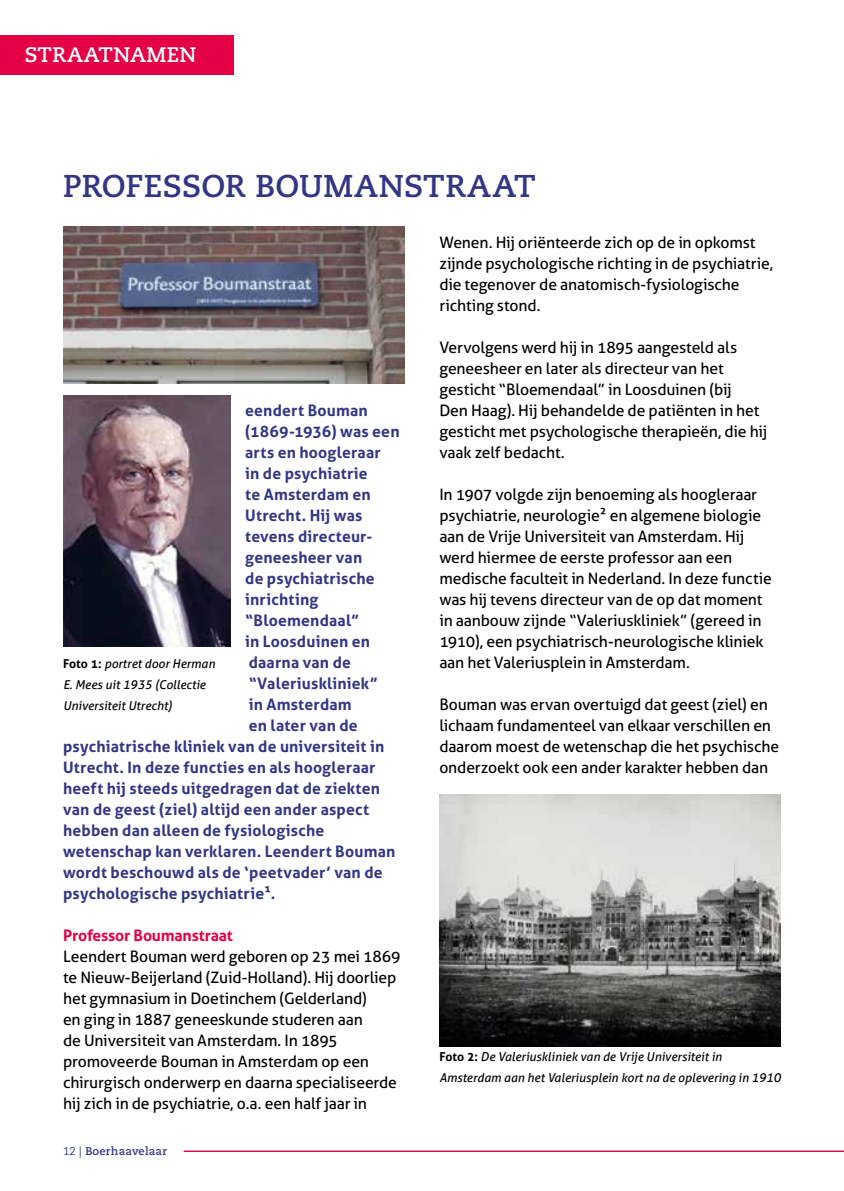
<style>
.page{position:relative;width:844px;height:1191px;background:#fff}
.page>*{position:absolute;margin:0;border:0;box-sizing:border-box;transform-origin:0 0}
.t1{font:700 31.5px "Caecilia LT Std";letter-spacing:.005em;color:#333684}
.t2{font:700 21px "Caecilia LT Std";letter-spacing:.02em;color:#fff}
.t3{font:15.75px/21px "Aller";letter-spacing:-.01em;color:#000}
.t4{font:700 15.75px "Aller";letter-spacing:.01em;color:#333684}
.t5{font:700 15.75px "Aller";letter-spacing:-.01em;color:#e50046}
.t6{font:italic 12.25px/21px "Aller";color:#000}
.t7{font:700 11.2px "Caecilia LT Std";letter-spacing:.02em;color:#333684}
.s1{font-weight:700;font-style:normal}
.s2{font-weight:400}
</style>
<div class="page">
<hr style="left:184px;top:1150px;width:659px;height:2px;background:#e50046">
<div style="left:0;top:35px;width:234px;height:39px;background:#e50046"></div>
<img style="left:63px;top:227px;width:341px;height:156px">
<img style="left:63px;top:395px;width:167px;height:251px">
<img style="left:439px;top:794px;width:341px;height:252px">
<h2 class="t2" style="left:25px;top:42px;width:173px">STRAATNAMEN</h2>
<h1 class="t1" style="left:63px;top:168px;width:474px">PROFESSOR BOUMANSTRAAT</h1>
<p class="t4" style="left:245px;top:400px;width:124px">eendert Bouman</p>
<p class="t4" style="left:245px;top:421px;width:156px">(1869-1936) was een</p>
<p class="t4" style="left:245px;top:442px;width:137px">arts en hoogleraar</p>
<p class="t4" style="left:245px;top:463px;width:124px">in de psychiatrie</p>
<p class="t4" style="left:245px;top:484px;width:127px">te Amsterdam en</p>
<p class="t4" style="left:245px;top:505px;width:119px">Utrecht. Hij was</p>
<p class="t4" style="left:245px;top:526px;width:129px">tevens directeur-</p>
<p class="t4" style="left:245px;top:547px;width:118px">geneesheer van</p>
<p class="t4" style="left:245px;top:568px;width:131px">de psychiatrische</p>
<p class="t4" style="left:245px;top:589px;width:75px">inrichting</p>
<p class="t4" style="left:245px;top:610px;width:115px">“Bloemendaal”</p>
<p class="t4" style="left:245px;top:631px;width:126px">in Loosduinen en</p>
<p class="t4" style="left:249px;top:652px;width:104px">daarna van de</p>
<p class="t4" style="left:249px;top:673px;width:131px">“Valeriuskliniek”</p>
<p class="t4" style="left:249px;top:694px;width:104px">in Amsterdam</p>
<p class="t4" style="left:249px;top:715px;width:110px">en later van de</p>
<p class="t4" style="left:63px;top:736px;width:323px">psychiatrische kliniek van de universiteit in</p>
<p class="t4" style="left:63px;top:757px;width:314px">Utrecht. In deze functies en als hoogleraar</p>
<p class="t4" style="left:63px;top:778px;width:318px">heeft hij steeds uitgedragen dat de ziekten</p>
<p class="t4" style="left:63px;top:799px;width:307px">van de geest (ziel) altijd een ander aspect</p>
<p class="t4" style="left:63px;top:820px;width:263px">hebben dan alleen de fysiologische</p>
<p class="t4" style="left:63px;top:841px;width:334px">wetenschap kan verklaren. Leendert Bouman</p>
<p class="t4" style="left:63px;top:862px;width:321px">wordt beschouwd als de ‘peetvader’ van de</p>
<p class="t4" style="left:63px;top:883px;width:214px">psychologische psychiatrie1.</p>
<p class="t5" style="left:63px;top:925px;width:171px">Professor Boumanstraat</p>
<p class="t3" style="left:63px;top:945px;width:339px">Leendert Bouman werd geboren op 23 mei 1869 te Nieuw-Beijerland (Zuid-Holland). Hij doorliep het gymnasium in Doetinchem (Gelderland)<br>en ging in 1887 geneeskunde studeren aan<br>de Universiteit van Amsterdam. In 1895 promoveerde Bouman in Amsterdam op een chirurgisch onderwerp en daarna specialiseerde hij zich in de psychiatrie, o.a. een half jaar in</p>
<p class="t6" style="left:63px;top:653px;width:153px"><span class="s1">Foto 1:</span> portret door Herman<br>E. Mees uit 1935 (Collectie<br>Universiteit Utrecht)</p>
<p class="t7" style="left:63px;top:1144px;width:106px"><span class="s2">12 |</span> Boerhaavelaar</p>
<p class="t3" style="left:439px;top:231px;width:335px">Wenen. Hij oriënteerde zich op de in opkomst zijnde psychologische richting in de psychiatrie, die tegenover de anatomisch-fysiologische richting stond.</p>
<p class="t3" style="left:439px;top:336px;width:329px">Vervolgens werd hij in 1895 aangesteld als geneesheer en later als directeur van het gesticht “Bloemendaal” in Loosduinen (bij<br>Den Haag). Hij behandelde de patiënten in het gesticht met psychologische therapieën, die hij vaak zelf bedacht.</p>
<p class="t3" style="left:439px;top:483px;width:334px">In 1907 volgde zijn benoeming als hoogleraar psychiatrie, neurologie2 en algemene biologie aan de Vrije Universiteit van Amsterdam. Hij werd hiermee de eerste professor aan een medische faculteit in Nederland. In deze functie was hij tevens directeur van de op dat moment in aanbouw zijnde “Valeriuskliniek” (gereed in 1910), een psychiatrisch-neurologische kliniek aan het Valeriusplein in Amsterdam.</p>
<p class="t3" style="left:439px;top:693px;width:341px">Bouman was ervan overtuigd dat geest (ziel) en lichaam fundamenteel van elkaar verschillen en daarom moest de wetenschap die het psychische onderzoekt ook een ander karakter hebben dan</p>
<p class="t6" style="left:439px;top:1046px;width:343px"><span class="s1">Foto 2:</span> De Valeriuskliniek van de Vrije Universiteit in<br>Amsterdam aan het Valeriusplein kort na de oplevering in 1910</p>
</div>
